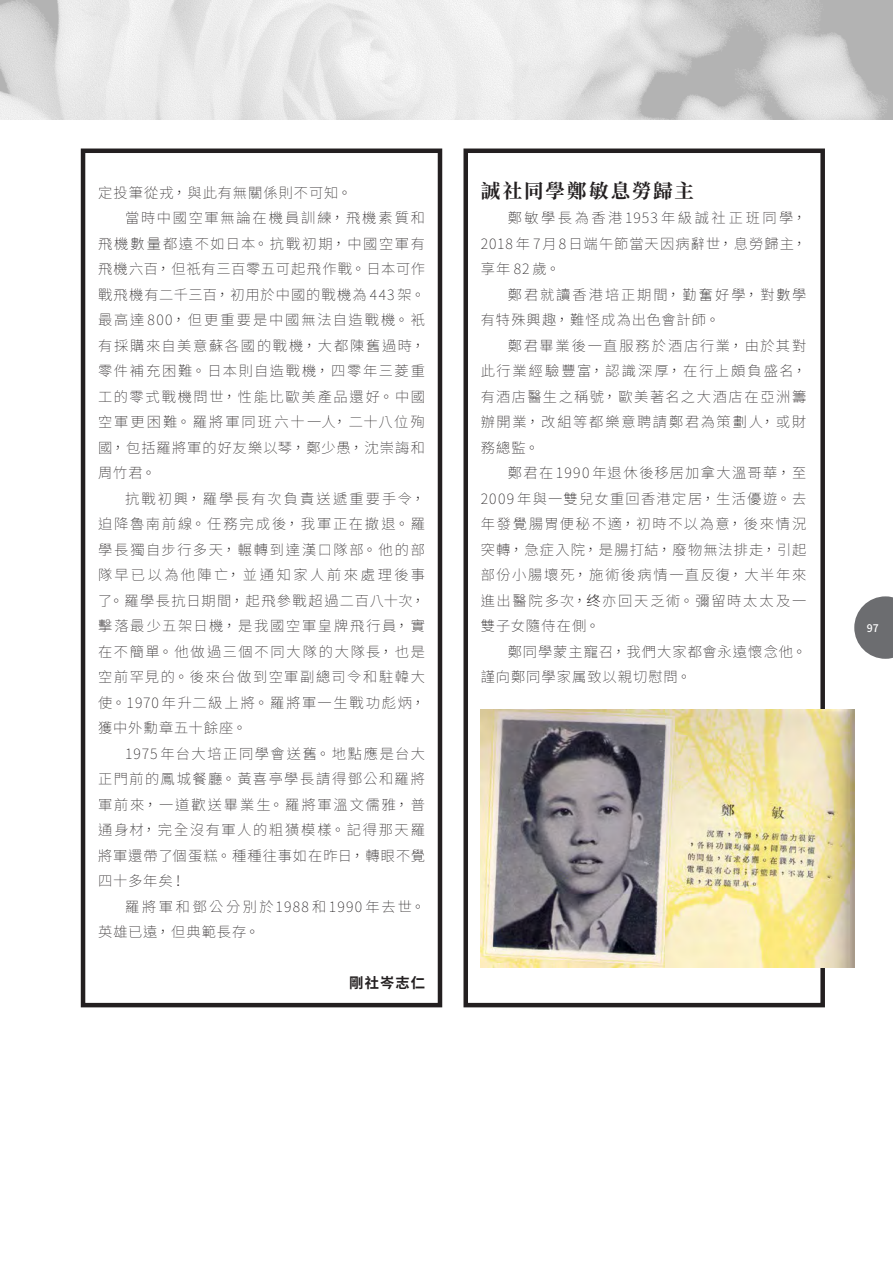
<style>
.page{position:relative;width:893px;height:1263px;background:#fff}
.page>*{position:absolute;margin:0;border:0;box-sizing:border-box;transform-origin:0 0}
.小題{font:700 19.5px "Source Han Serif TC";letter-spacing:.1em;color:#231f20}
.內文__首2次0{font:200 14.25px/25.5px "Source Han Sans TW";letter-spacing:.095em;color:#231f20;text-align:justify}
.內文__首2次0-2{font:200 14.25px/25.5px "Source Han Sans TW";letter-spacing:.065em;color:#231f20}
.內文__首2次0-3{font:200 14.25px/25.5px "Source Han Sans TW";letter-spacing:.13em;color:#231f20}
.內文__首2次0-4{font:200 14.25px "Source Han Sans TW";letter-spacing:.075em;color:#231f20}
.內文_Right_Justify{font:700 14.25px "Noto Sans CJ Ktc";letter-spacing:.075em;color:#231f20}
.t1{font:500 10.5px "Source Han Sans TW";color:#fff}
.s1{font-family:"Noto Sans CJ Ktc";font-weight:300}
</style>
<div class="page">
<img style="left:0;top:0;width:893px;height:119px">
<svg style="left:854px;top:596px;width:39px;height:63px"></svg>
<div style="left:81px;top:148px;width:361px;height:859px;border:4px solid #231f20"></div>
<div style="left:463px;top:148px;width:362px;height:859px;border:4px solid #231f20"></div>
<img style="left:481px;top:710px;width:373px;height:258px">
<p class="內文__首2次0-4" style="left:98px;top:185px;width:255px">定投筆從戎，與此有無關係則不可知。</p>
<p class="內文__首2次0" style="left:98px;top:206px;width:328px;text-indent:27px">當時中國空軍無論在機員訓練，飛機素質和飛機數量都遠不如日本。抗戰初期，中國空軍有飛機六百，但祇有三百零五可起飛作戰。日本可作戰飛機有二千三百，初用於中國的戰機為 443 架。最高達800，但更重要是中國無法自造戰機。衹有採購來自美意蘇各國的戰機，大都陳舊過時，零件補充困難。日本則自造戰機，四零年三菱重工的零式戰機問世，性能比歐美產品還好。中國空軍更困難。羅將軍同班六十一人，二十八位殉國，包括羅將軍的好友樂以琴，鄭少愚，沈崇誨和周竹君。</p>
<p class="內文__首2次0" style="left:98px;top:486px;width:328px;text-indent:27px">抗戰初興，羅學長有次負責送遞重要手令，迫降魯南前線。任務完成後，我軍正在撤退。羅學長獨自步行多天，輾轉到達漢口隊部。他的部隊早已以為他陣亡，並通知家人前來處理後事了。羅學長抗日期間，起飛參戰超過二百八十次，擊落最少五架日機，是我國空軍皇牌飛行員，實在不簡單。他做過三個不同大隊的大隊長，也是空前罕見的。後來台做到空軍副總司令和駐韓大使。1970年升二級上將。羅將軍一生戰功彪炳，獲中外勳章五十餘座。</p>
<p class="內文__首2次0" style="left:98px;top:741px;width:328px;text-indent:27px">1975年台大培正同學會送舊。地點應是台大正門前的鳳城餐廳。黃喜亭學長請得鄧公和羅將軍前來，一道歡送畢業生。羅將軍溫文儒雅，普通身材，完全沒有軍人的粗獚模樣。記得那天羅將軍還帶了個蛋糕。種種往事如在昨日，轉眼不覺四十多年矣！</p>
<p class="內文__首2次0-3" style="left:98px;top:894px;width:328px;text-indent:27px">羅將軍和鄧公分別於1988和1990年去世。英雄已遠，但典範長存。</p>
<p class="內文_Right_Justify" style="left:349px;top:975px;width:77px">剛社岑志仁</p>
<p class="小題" style="left:481px;top:180px;width:215px">誠社同學鄭敏息勞歸主</p>
<p class="內文__首2次0" style="left:481px;top:206px;width:327px;text-indent:27px">鄭敏學長為香港1953年級誠社正班同學，2018 年 7月8日端午節當天因病辭世，息勞歸主，享年 82 歲。</p>
<p class="內文__首2次0" style="left:481px;top:282px;width:327px;text-indent:27px">鄭君就讀香港培正期間，勤奮好學，對數學有特殊興趣，難怪成為出色會計師。</p>
<p class="內文__首2次0" style="left:481px;top:333px;width:327px;text-indent:27px">鄭君畢業後一直服務於酒店行業，由於其對此行業經驗豐富，認識深厚，在行上頗負盛名，有酒店醫生之稱號，歐美著名之大酒店在亞洲籌辦開業，改組等都樂意聘請鄭君為策劃人，或財務總監。</p>
<p class="內文__首2次0" style="left:481px;top:461px;width:327px;text-indent:27px">鄭君在1990年退休後移居加拿大溫哥華，至2009 年與一雙兒女重回香港定居，生活優遊。去年發覺腸胃便秘不適，初時不以為意，後來情況突轉，急症入院，是腸打結，廢物無法排走，引起部份小腸壞死，施術後病情一直反復，大半年來進出醫院多次，<span class="s1">终</span>亦回天乏術。彌留時太太及一雙子女隨侍在側。</p>
<p class="內文__首2次0-2" style="left:481px;top:639px;width:327px;text-indent:27px">鄭同學蒙主寵召，我們大家都會永遠懷念他。謹向鄭同學家属致以親切慰問。</p>
<p class="t1" style="left:867px;top:622px;width:13px">97</p>
</div>
